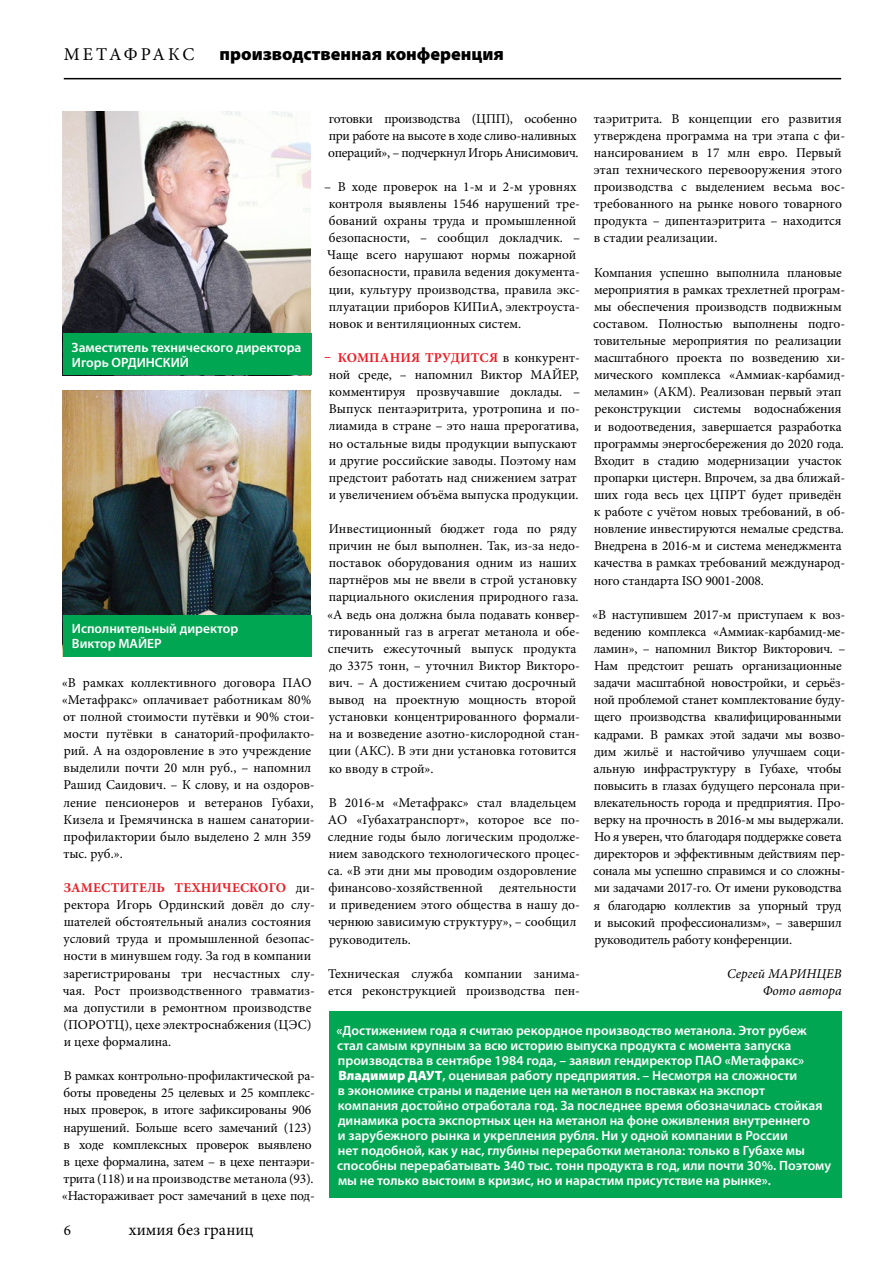
<style>
.page{position:relative;width:893px;height:1263px;background:#fff}
.page>*{position:absolute;margin:0;border:0;box-sizing:border-box;transform-origin:0 0}
.t1{font:900 18px "Myriad Pro";color:#000}
.t2{font:18px "Minion Pro";letter-spacing:.15em;color:#000}
.t3{font:16.5px "Minion Pro";color:#000}
.t4{font:15px "Minion Pro";color:#000}
.t5{font:13.5px/17.1px "Minion Pro";letter-spacing:-.005em;color:#000}
.t6{font:600 13.5px/15px "Myriad Pro";color:#fff}
.t7{font:700 13.5px "Minion Pro";letter-spacing:-.01em;color:#ed1d24}
.t8{font:italic 13.5px/17.1px "Minion Pro";color:#000;text-align:right}
.t9{font:900 13.5px "Myriad Pro";color:#fff}
</style>
<div class="page">
<hr style="left:64px;top:78px;width:777px;height:1px;background:#000">
<img style="left:63px;top:111px;width:248px;height:222px">
<div style="left:63px;top:333px;width:249px;height:42px;background:#00a651"></div>
<div style="left:329px;top:1012px;width:513px;height:186px;background:#00a651"></div>
<img style="left:63px;top:391px;width:248px;height:224px">
<div style="left:63px;top:615px;width:249px;height:42px;background:#00a651"></div>
<h1 class="t2" style="left:64px;top:42px;width:132px">МЕТАФРАКС</h1>
<h1 class="t1" style="left:219px;top:42px;width:286px">производственная конференция</h1>
<p class="t6" style="left:72px;top:339px;width:231px">Заместитель технического директора<br>Игорь ОРДИНСКИЙ</p>
<p class="t6" style="left:72px;top:621px;width:168px">Исполнительный директор<br>Виктор МАЙЕР</p>
<p class="t5" style="left:62px;top:674px;width:254px">«В рамках коллективного договора ПАО «Метафракс» оплачивает работникам 80% от полной стоимости путёвки и 90% стои&shy;мости путёвки в санаторий-профилакто&shy;рий. А на оздоровление в это учреждение выделили почти 20 млн руб., – напомнил Рашид Саидович. – К слову, и на оздоров&shy;ление пенсионеров и ветеранов Губахи, Кизела и Гремячинска в нашем санатории&shy;профилактории было выделено 2 млн 359 тыс. руб.».</p>
<p class="t7" style="left:64px;top:878px;width:40px">ЗАМЕСТИТЕЛЬ</p>
<p class="t7" style="left:175px;top:878px;width:11px">ТЕХНИЧЕС</p>
<p class="t7" style="left:249px;top:878px;width:19px">КОГО</p>
<p class="t5" style="left:63px;top:879px;width:253px;text-indent:233px">ди&shy;ректора Игорь Ординский довёл до слу&shy;шателей обстоятельный анализ состояния условий труда и промышленной безопас&shy;ности в минувшем году. За год в компании зарегистрированы три несчастных слу&shy;чая. Рост производственного травматиз&shy;ма допустили в ремонтном производстве (ПОРОТЦ), цехе электроснабжения (ЦЭС) и цехе формалина.</p>
<p class="t5" style="left:62px;top:1067px;width:254px">В рамках контрольно-профилактической ра&shy;боты проведены 25 целевых и 25 комплекс&shy;ных проверок, в итоге зафиксированы 906 нарушений. Больше всего замечаний (123) в ходе комплексных проверок выявлено в цехе формалина, затем – в цехе пентаэри&shy;трита (118) и на производстве метанола (93). «Настораживает рост замечаний в цехе под-</p>
<p class="t4" style="left:64px;top:1220px;width:9px">6</p>
<p class="t3" style="left:129px;top:1219px;width:126px">химия без границ</p>
<p class="t5" style="left:328px;top:110px;width:252px">готовки производства (ЦПП), особенно при работе на высоте в ходе сливо-наливных операций», – подчеркнул Игорь Анисимович.</p>
<p class="t5" style="left:324px;top:178px;width:258px">– В ходе проверок на 1‑м и 2‑м уровнях контроля выявлены 1546 нарушений тре&shy;бований охраны труда и промышленной безопасности, – сообщил докладчик. – Чаще всего нарушают нормы пожарной безопасности, правила ведения документа&shy;ции, культуру производства, правила экс&shy;плуатации приборов КИПиА, электроуста&shy;новок и вентиляционных систем.</p>
<p class="t7" style="left:324px;top:348px;width:57px">– КОМПАНИЯ</p>
<p class="t7" style="left:425px;top:348px;width:11px">ТРУДИТСЯ</p>
<p class="t5" style="left:329px;top:349px;width:253px;text-indent:174px">в конкурент&shy;ной среде, – напомнил Виктор МАЙЕР, комментируя прозвучавшие доклады. – Выпуск пентаэритрита, уротропина и по&shy;лиамида в стране – это наша прерогатива, но остальные виды продукции выпускают и другие российские заводы. Поэтому нам предстоит работать над снижением затрат и увеличением объёма выпуска продукции.</p>
<p class="t5" style="left:327px;top:520px;width:254px">Инвестиционный бюджет года по ряду причин не был выполнен. Так, из‑за недо&shy;поставок оборудования одним из наших партнёров мы не ввели в строй установку парциального окисления природного газа. «А ведь она должна была подавать конвер&shy;тированный газ в агрегат метанола и обе&shy;спечить ежесуточный выпуск продукта до 3375 тонн, – уточнил Виктор Викторо&shy;вич. – А достижением считаю досрочный вывод на проектную мощность второй установки концентрированного формали&shy;на и возведение азотно-кислородной стан&shy;ции (АКС). В эти дни установка готовится ко вводу в строй».</p>
<p class="t5" style="left:328px;top:794px;width:253px">В 2016‑м «Метафракс» стал владельцем АО «Губахатранспорт», которое все по&shy;следние годы было логическим продолже&shy;нием заводского технологического процес&shy;са. «В эти дни мы проводим оздоровление финансово-хозяйственной деятельности и приведением этого общества в нашу до&shy;чернюю зависимую структуру», – сообщил руководитель.</p>
<p class="t5" style="left:328px;top:965px;width:253px">Техническая служба компании занима&shy;ется реконструкцией производства пен-</p>
<p class="t5" style="left:594px;top:110px;width:253px">таэритрита. В концепции его развития утверждена программа на три этапа с фи&shy;нансированием в 17 млн евро. Первый этап технического перевооружения этого производства с выделением весьма вос&shy;требованного на рынке нового товарного продукта – дипентаэритрита – находится в стадии реализации.</p>
<p class="t5" style="left:593px;top:264px;width:254px">Компания успешно выполнила плановые мероприятия в рамках трехлетней програм&shy;мы обеспечения производств подвижным составом. Полностью выполнены подго&shy;товительные мероприятия по реализации масштабного проекта по возведению хи&shy;мического комплекса «Аммиак-карбамид&shy;меламин» (АКМ). Реализован первый этап реконструкции системы водоснабжения и водоотведения, завершается разработка программы энергосбережения до 2020 года.<br>Входит в стадию модернизации участок пропарки цистерн. Впрочем, за два ближай&shy;ших года весь цех ЦПРТ будет приведён к работе с учётом новых требований, в об&shy;новление инвестируются немалые средства.<br>Внедрена в 2016‑м и система менеджмента качества в рамках требований международ&shy;ного стандарта ISO 9001‑2008.</p>
<p class="t5" style="left:592px;top:606px;width:255px">«В наступившем 2017‑м приступаем к воз&shy;ведению комплекса «Аммиак-карбамид-ме&shy;ламин», – напомнил Виктор Викторович. – Нам предстоит решать организационные задачи масштабной новостройки, и серьёз&shy;ной проблемой станет комплектование буду&shy;щего производства квалифицированными кадрами. В рамках этой задачи мы возво&shy;дим жильё и настойчиво улучшаем соци&shy;альную инфраструктуру в Губахе, чтобы повысить в глазах будущего персонала при&shy;влекательность города и предприятия. Про&shy;верку на прочность в 2016‑м мы выдержали.<br>Но я уверен, что благодаря поддержке совета директоров и эффективным действиям пер&shy;сонала мы успешно справимся и со сложны&shy;ми задачами 2017‑го. От имени руководства я благодарю коллектив за упорный труд и высокий профессионализм», – завершил руководитель работу конференции.</p>
<p class="t8" style="left:727px;top:965px;width:116px">Сергей МАРИНЦЕВ<br>Фото автора</p>
<p class="t6" style="left:337px;top:1022px;width:471px">«Достижением года я считаю рекордное производство метанола. Этот рубеж стал самым крупным за всю историю выпуска продукта с момента запуска производства в сентябре 1984 года, – заявил гендиректор ПАО «Метафракс»</p>
<p class="t9" style="left:338px;top:1066px;width:80px">Владимир ДАУТ</p>
<p class="t6" style="left:337px;top:1067px;width:495px;text-indent:105px">, оценивая работу предприятия. – Несмотря на сложности<br>в экономике страны и падение цен на метанол в поставках на экспорт<br>компания достойно отработала год. За последнее время обозначилась стойкая динамика роста экспортных цен на метанол на фоне оживления внутреннего<br>и зарубежного рынка и укрепления рубля. Ни у одной компании в России<br>нет подобной, как у нас, глубины переработки метанола: только в Губахе мы способны перерабатывать 340 тыс. тонн продукта в год, или почти 30%. Поэтому мы не только выстоим в кризис, но и нарастим присутствие на рынке».</p>
</div>
